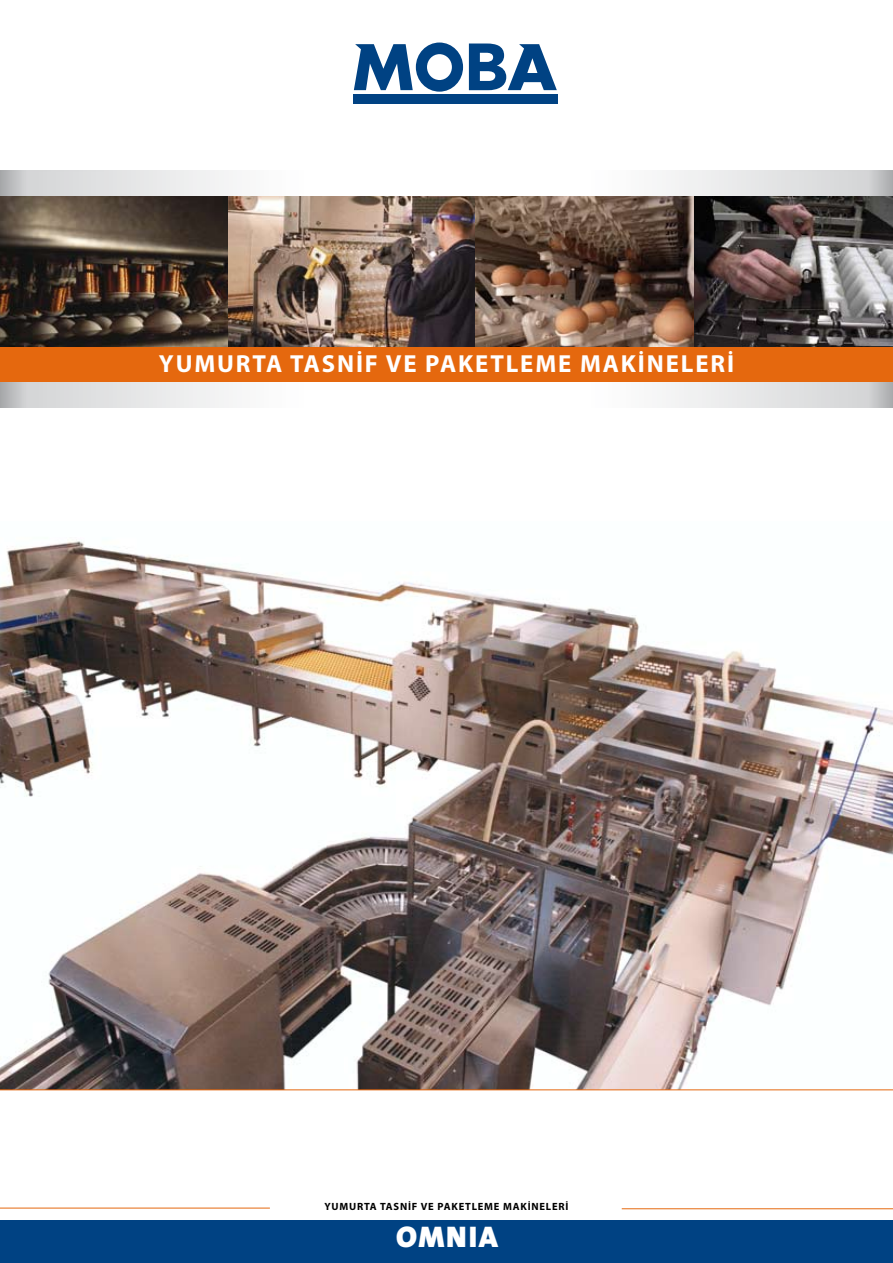
<style>
.page{position:relative;width:893px;height:1263px;background:#fff}
.page>*{position:absolute;margin:0;border:0;box-sizing:border-box;transform-origin:0 0}
.t1{font:30px "The Sans Black Caps";letter-spacing:.05em;color:#fff}
.t2{font:700 24.75px "Myriad Pro";letter-spacing:.075em;color:#fff}
.t3{font:700 10.5px "Myriad Pro";letter-spacing:.075em;color:#000}
</style>
<div class="page">
<img style="left:0;top:170px;width:893px;height:237px">
<div style="left:353px;top:95px;width:205px;height:9px;background:#004283"></div>
<svg style="left:469px;top:44px;width:88px;height:46px"></svg>
<svg style="left:354px;top:43px;width:109px;height:49px"></svg>
<img style="left:0;top:541px;width:893px;height:548px">
<img style="left:0;top:197px;width:691px;height:151px">
<img style="left:691px;top:197px;width:202px;height:151px">
<div style="left:0;top:348px;width:893px;height:34px;background:#e5680e"></div>
<div style="left:0;top:1220px;width:893px;height:43px;background:#004283"></div>
<hr style="left:622px;top:1208px;width:271px;height:1px;background:#e5680e">
<hr style="left:0;top:1208px;width:270px;height:1px;background:#e5680e">
<hr style="left:0;top:1089px;width:893px;height:1px;background:#e5680e">
<p class="t2" style="left:159px;top:348px;width:577px">YUMURTA TASNİF VE PAKETLEME MAKİNELERİ</p>
<p class="t3" style="left:324px;top:1200px;width:245px">YUMURTA TASNİF VE PAKETLEME MAKİNELERİ</p>
<p class="t1" style="left:396px;top:1212px;width:103px">OMNIA</p>
</div>
